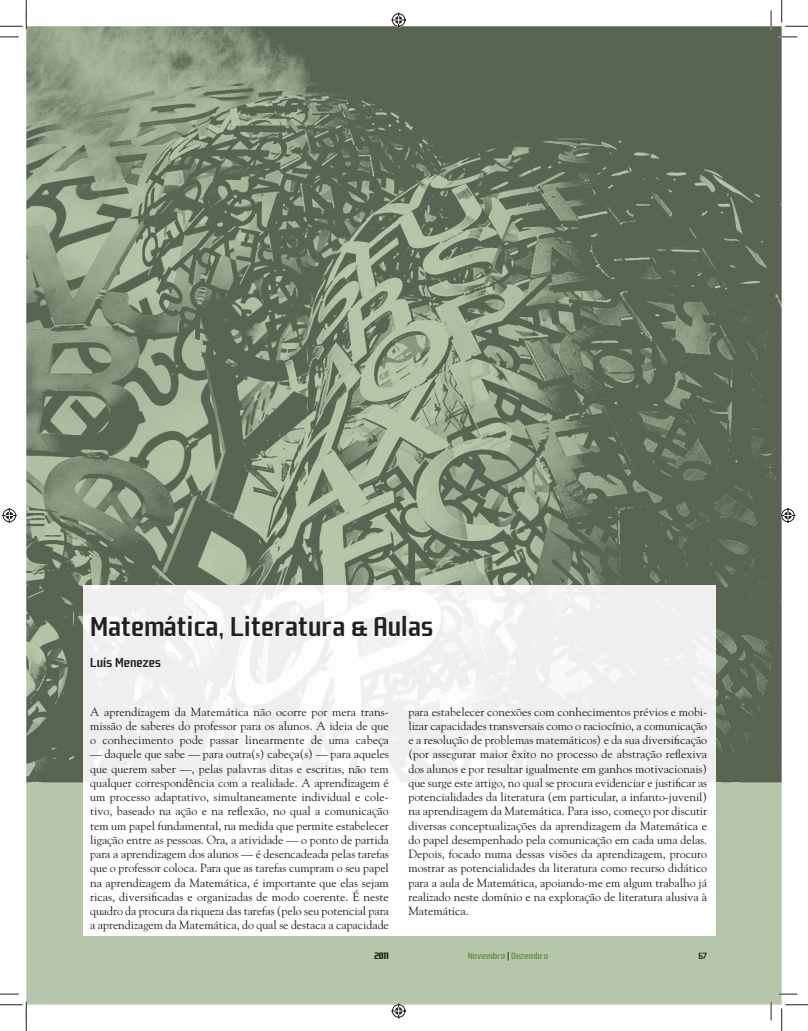
<style>
.page{position:relative;width:808px;height:1031px;background:#fff}
.page>*{position:absolute;margin:0;border:0;box-sizing:border-box;transform-origin:0 0}
.t1{font:500 30px "Fragma";color:#231f20}
.t2{font:500 14.38px "Fragma";color:#231f20}
.t3{font:11.88px/14.2px "Goudy Std";color:#231f20;text-align:justify}
.t4{font:500 10px "Fragma";color:#669046}
.t5{font:900 10px "Fragma";color:#231f20}
.t6{font:500 10px "Fragma";color:#231f20}
.s1{color:#231f20}
</style>
<div class="page">
<img style="left:26px;top:26px;width:755px;height:978px">
<img style="left:83px;top:585px;width:589px;height:350px">
<img style="left:672px;top:585px;width:43px;height:350px">
<svg style="left:0;top:36px;width:19px;height:2px"></svg>
<svg style="left:778px;top:36px;width:19px;height:2px"></svg>
<svg style="left:0;top:993px;width:19px;height:1px"></svg>
<svg style="left:778px;top:993px;width:19px;height:1px"></svg>
<svg style="left:770px;top:11px;width:1px;height:18px"></svg>
<svg style="left:770px;top:1001px;width:1px;height:19px"></svg>
<svg style="left:0;top:0;width:27px;height:29px"></svg>
<svg style="left:0;top:1001px;width:27px;height:29px"></svg>
<svg style="left:781px;top:0;width:26px;height:27px"></svg>
<svg style="left:781px;top:1004px;width:26px;height:26px"></svg>
<svg style="left:389px;top:12px;width:18px;height:17px"></svg>
<svg style="left:389px;top:1001px;width:18px;height:18px"></svg>
<svg style="left:1px;top:508px;width:16px;height:15px"></svg>
<svg style="left:778px;top:506px;width:18px;height:18px"></svg>
<h1 class="t1" style="left:90px;top:610px;width:344px">Matemática, Literatura &amp; Aulas</h1>
<p class="t2" style="left:90px;top:655px;width:72px">Luís Menezes</p>
<p class="t3" style="left:90px;top:705px;width:300px">A aprendizagem da Matemática não ocorre por mera trans&shy;missão de saberes do professor para os alunos. A ideia de que o conhecimento pode passar linearmente de uma cabeça</p>
<p class="t3" style="left:90px;top:748px;width:300px">— daquele que sabe — para outra(s) cabeça(s) — para aqueles que querem saber —, pelas palavras ditas e escritas, não tem qualquer correspondência com a realidade. A aprendizagem é um processo adaptativo, simultaneamente individual e cole&shy;tivo, baseado na ação e na reflexão, no qual a comunicação tem um papel fundamental, na medida que permite estabelecer ligação entre as pessoas. Ora, a atividade — o ponto de partida para a aprendizagem dos alunos — é desencadeada pelas tarefas que o professor coloca. Para que as tarefas cumpram o seu papel na aprendizagem da Matemática, é importante que elas sejam ricas, diversificadas e organizadas de modo coerente. É neste quadro da procura da riqueza das tarefas (pelo seu potencial para a aprendizagem da Matemática, do qual se destaca a capacidade</p>
<p class="t3" style="left:408px;top:705px;width:300px">para estabelecer conexões com conhecimentos prévios e mobi&shy;lizar capacidades transversais como o raciocínio, a comunicação e a resolução de problemas matemáticos) e da sua diversificação (por assegurar maior êxito no processo de abstração reflexiva dos alunos e por resultar igualmente em ganhos motivacionais) que surge este artigo, no qual se procura evidenciar e justificar as potencialidades da literatura (em particular, a infanto-juvenil) na aprendizagem da Matemática. Para isso, começo por discutir diversas conceptualizações da aprendizagem da Matemática e do papel desempenhado pela comunicação em cada uma delas.<br>Depois, focado numa dessas visões da aprendizagem, procuro mostrar as potencialidades da literatura como recurso didático para a aula de Matemática, apoiando-me em algum trabalho já realizado neste domínio e na exploração de literatura alusiva à Matemática.</p>
<p class="t5" style="left:374px;top:949px;width:16px">2011</p>
<p class="t4" style="left:467px;top:950px;width:82px">Novembro <span class="s1">|</span> Dezembro</p>
<p class="t6" style="left:698px;top:950px;width:10px">67</p>
</div>
